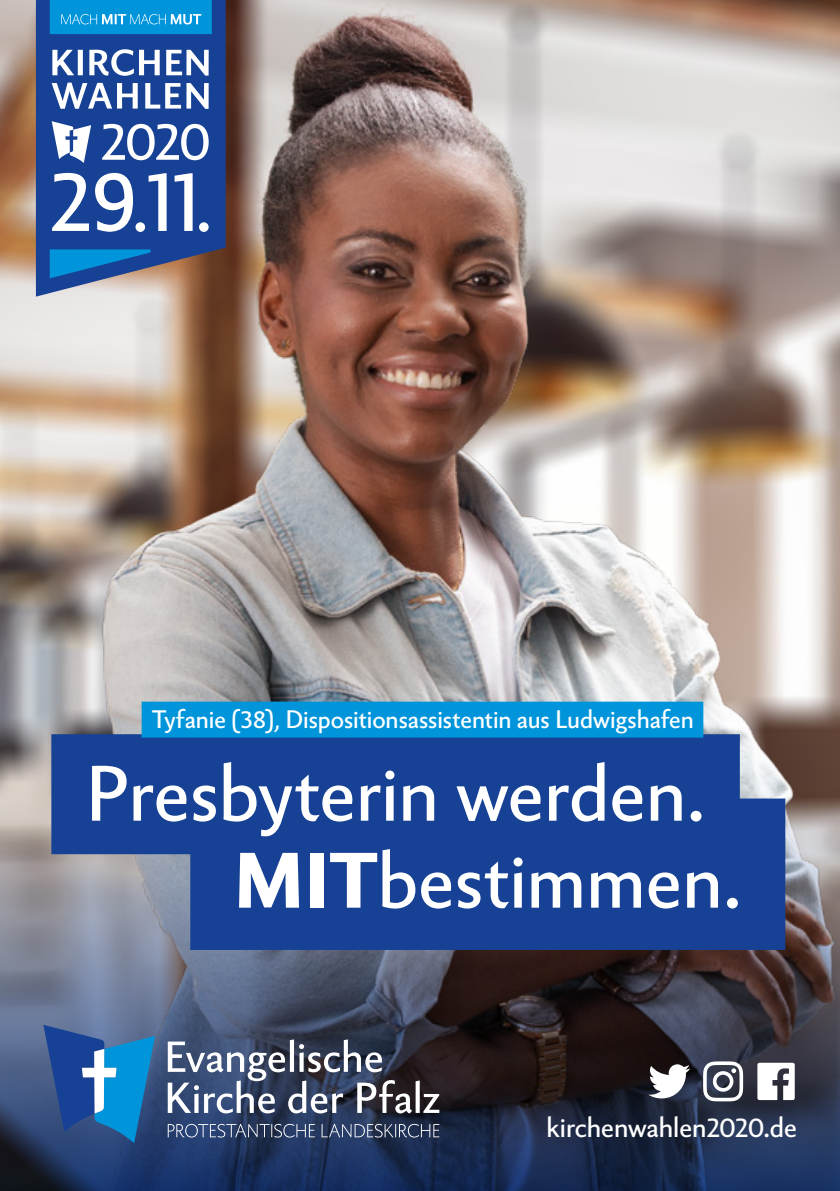
<style>
.page{position:relative;width:840px;height:1191px;background:#fff}
.page>*{position:absolute;margin:0;border:0;box-sizing:border-box;transform-origin:0 0}
.t1{font:75.6px/87px "Berling Nova Sans Pro";color:#fff}
.t2{font:27px "Berling Nova Sans Pro";letter-spacing:-.005em;color:#fff}
.t3{font:24.4px "Berling Nova Sans Pro";letter-spacing:-.005em;color:#fff}
.s1{font-weight:800}
</style>
<div class="page">
<img style="left:0;top:0;width:839px;height:804px">
<svg style="left:0;top:804px;width:839px;height:387px;background:#42475b"></svg>
<svg style="left:168px;top:1123px;width:271px;height:14px;background:#4c5c7b"></svg>
<svg style="left:168px;top:1039px;width:271px;height:74px"></svg>
<svg style="left:43px;top:1024px;width:112px;height:119px;background:#2f6da8"></svg>
<svg style="left:648px;top:1064px;width:41px;height:34px"></svg>
<svg style="left:757px;top:1062px;width:37px;height:38px"></svg>
<svg style="left:702px;top:1061px;width:40px;height:40px"></svg>
<svg style="left:36px;top:0;width:189px;height:297px;background:#465d92"></svg>
<svg style="left:50px;top:0;width:162px;height:278px;background:#2167a6"></svg>
<svg style="left:52px;top:14px;width:156px;height:218px"></svg>
<div style="left:51px;top:734px;width:688px;height:120px;background:#164194"></div>
<div style="left:190px;top:798px;width:594px;height:152px;background:#164194"></div>
<div style="left:141px;top:701px;width:562px;height:36px;background:#0095db"></div>
<p class="t3" style="left:152px;top:701px;width:543px">Tyfanie (38), Dispositionsassistentin aus Ludwigshafen</p>
<h1 class="t1" style="left:233px;top:744px;width:509px;text-indent:-148px">Presbyterin werden.<br><span class="s1">MIT</span>bestimmen.</h1>
<p class="t2" style="left:546px;top:1107px;width:252px">kirchenwahlen2020.de</p>
</div>
